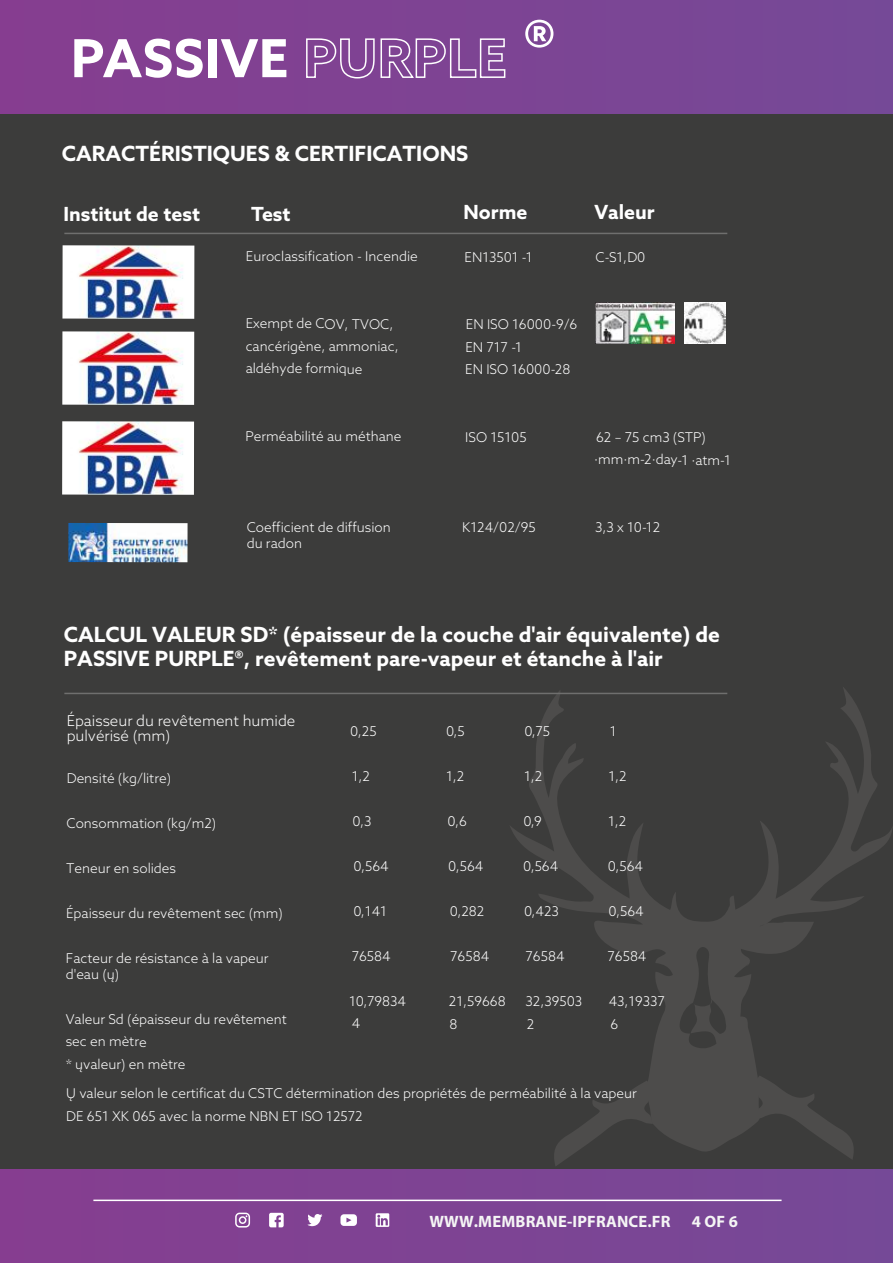
<style>
.page{position:relative;width:893px;height:1263px;background:#fff}
.page>*{position:absolute;margin:0;border:0;box-sizing:border-box;transform-origin:0 0}
.t1{font:700 75px "Azo Sans";color:#fff}
.t2{font:700 52.5px "Azo Sans";letter-spacing:.015em;color:#fff}
.t3{font:700 21px/24px "Azo Sans";color:#fff}
.t4{font:700 19.5px "Azo Sans";color:#fff}
.t5{font:700 16.5px "Myriad Pro";letter-spacing:.01em;color:#f5f5f5}
.t6{font:300 15px/14.9px "Azo Sans";color:#fff}
.t7{font:300 13.5px/22.5px "Azo Sans";color:#fff}
</style>
<div class="page">
<div style="left:0;top:0;width:893px;height:1262px;background:#3c3c3b"></div>
<svg style="left:509px;top:687px;width:383px;height:468px"></svg>
<svg style="left:552px;top:1080px;width:101px;height:86px"></svg>
<div style="left:0;top:0;width:892px;height:113px;background:#7d4493"></div>
<div style="left:0;top:1170px;width:892px;height:92px;background:#7e4393"></div>
<hr style="left:93px;top:1199px;width:689px;height:2px;background:#fff">
<svg style="left:235px;top:1212px;width:15px;height:15px"></svg>
<svg style="left:269px;top:1213px;width:15px;height:14px"></svg>
<svg style="left:308px;top:1214px;width:14px;height:12px"></svg>
<svg style="left:340px;top:1214px;width:17px;height:12px"></svg>
<svg style="left:376px;top:1213px;width:13px;height:14px"></svg>
<hr style="left:64px;top:233px;width:663px;height:1px;background:#6f6f6e">
<img style="left:596px;top:302px;width:78px;height:42px">
<img style="left:684px;top:302px;width:42px;height:42px">
<svg style="left:306px;top:38px;width:200px;height:41px"></svg>
<img style="left:68px;top:523px;width:120px;height:39px">
<img style="left:62px;top:245px;width:132px;height:74px">
<img style="left:62px;top:331px;width:132px;height:74px">
<img style="left:62px;top:421px;width:132px;height:74px">
<hr style="left:64px;top:693px;width:663px;height:1px;background:#6f6f6e">
<h2 class="t2" style="left:71px;top:24px;width:219px">PASSIVE</h2>
<h3 class="t3" style="left:62px;top:142px;width:408px">CARACTÉRISTIQUES &amp; CERTIFICATIONS</h3>
<h1 class="t1" style="left:523px;top:-2px;width:35px">®</h1>
<h3 class="t4" style="left:63px;top:201px;width:138px">Institut de test</h3>
<h3 class="t4" style="left:251px;top:201px;width:41px">Test</h3>
<h3 class="t4" style="left:464px;top:199px;width:65px">Norme</h3>
<h3 class="t4" style="left:594px;top:199px;width:62px">Valeur</h3>
<p class="t7" style="left:246px;top:245px;width:174px">Euroclassification - Incendie</p>
<p class="t7" style="left:246px;top:312px;width:155px">Exempt de COV, TVOC, cancérigène, ammoniac, aldéhyde formique</p>
<p class="t7" style="left:465px;top:245px;width:69px">EN13501 -1</p>
<p class="t7" style="left:595px;top:246px;width:52px">C-S1,D0</p>
<p class="t7" style="left:465px;top:313px;width:114px">EN ISO 16000-9/6<br>EN 717 -1<br>EN ISO 16000-28</p>
<p class="t7" style="left:246px;top:425px;width:157px">Perméabilité au méthane</p>
<p class="t7" style="left:465px;top:425px;width:63px">ISO 15105</p>
<p class="t7" style="left:594px;top:426px;width:138px">62 – 75 cm3 (STP) ·mm·m-2·day-1 ·atm-1</p>
<p class="t7" style="left:247px;top:519px;width:146px;line-height:16px">Coefficient de diffusion du radon</p>
<p class="t7" style="left:462px;top:515px;width:75px">K124/02/95</p>
<p class="t7" style="left:595px;top:516px;width:66px">3,3 x 10-12</p>
<h3 class="t3" style="left:64px;top:622px;width:658px">CALCUL VALEUR SD* (épaisseur de la couche d'air équivalente) de<br>PASSIVE PURPLE®, revêtement pare-vapeur et étanche à l'air</h3>
<p class="t6" style="left:67px;top:713px;width:230px">Épaisseur du revêtement humide pulvérisé (mm)</p>
<p class="t7" style="left:67px;top:766px;width:106px">Densité (kg/litre)</p>
<p class="t7" style="left:66px;top:811px;width:151px">Consommation (kg/m2)</p>
<p class="t7" style="left:66px;top:856px;width:111px">Teneur en solides</p>
<p class="t7" style="left:66px;top:901px;width:218px">Épaisseur du revêtement sec (mm)</p>
<p class="t7" style="left:66px;top:950px;width:204px;line-height:16px">Facteur de résistance à la vapeur d'eau (ų)</p>
<p class="t7" style="left:66px;top:1008px;width:223px">Valeur Sd (épaisseur du revêtement sec en mètre<br>* ųvaleur) en mètre</p>
<p class="t7" style="left:352px;top:1012px;width:10px">4</p>
<p class="t7" style="left:449px;top:1012px;width:9px">8</p>
<p class="t7" style="left:527px;top:1012px;width:9px">2</p>
<p class="t7" style="left:610px;top:1012px;width:9px">6</p>
<p class="t7" style="left:66px;top:1082px;width:572px">Ų valeur selon le certificat du CSTC détermination des propriétés de perméabilité à la vapeur<br>DE 651 XK 065 avec la norme NBN ET ISO 12572</p>
<p class="t7" style="left:350px;top:720px;width:28px">0,25</p>
<p class="t7" style="left:446px;top:720px;width:20px">0,5</p>
<p class="t7" style="left:524px;top:720px;width:27px">0,75</p>
<p class="t7" style="left:610px;top:720px;width:8px">1</p>
<p class="t7" style="left:352px;top:765px;width:20px">1,2</p>
<p class="t7" style="left:446px;top:765px;width:20px">1,2</p>
<p class="t7" style="left:524px;top:765px;width:20px">1,2</p>
<p class="t7" style="left:608px;top:765px;width:20px">1,2</p>
<p class="t7" style="left:353px;top:810px;width:20px">0,3</p>
<p class="t7" style="left:448px;top:810px;width:21px">0,6</p>
<p class="t7" style="left:523px;top:810px;width:20px">0,9</p>
<p class="t7" style="left:608px;top:810px;width:20px">1,2</p>
<p class="t7" style="left:354px;top:855px;width:37px">0,564</p>
<p class="t7" style="left:448px;top:855px;width:37px">0,564</p>
<p class="t7" style="left:523px;top:855px;width:37px">0,564</p>
<p class="t7" style="left:608px;top:855px;width:37px">0,564</p>
<p class="t7" style="left:353px;top:900px;width:35px">0,141</p>
<p class="t7" style="left:450px;top:900px;width:36px">0,282</p>
<p class="t7" style="left:524px;top:900px;width:36px">0,423</p>
<p class="t7" style="left:608px;top:900px;width:37px">0,564</p>
<p class="t7" style="left:352px;top:945px;width:40px">76584</p>
<p class="t7" style="left:450px;top:945px;width:40px">76584</p>
<p class="t7" style="left:525px;top:945px;width:40px">76584</p>
<p class="t7" style="left:607px;top:945px;width:40px">76584</p>
<p class="t7" style="left:349px;top:990px;width:58px">10,79834</p>
<p class="t7" style="left:449px;top:990px;width:58px">21,59668</p>
<p class="t7" style="left:526px;top:990px;width:58px">32,39503</p>
<p class="t7" style="left:609px;top:990px;width:58px">43,19337</p>
<p class="t5" style="left:429px;top:1211px;width:243px">WWW.MEMBRANE-IPFRANCE.FR</p>
<p class="t5" style="left:692px;top:1211px;width:48px">4 OF 6</p>
</div>
